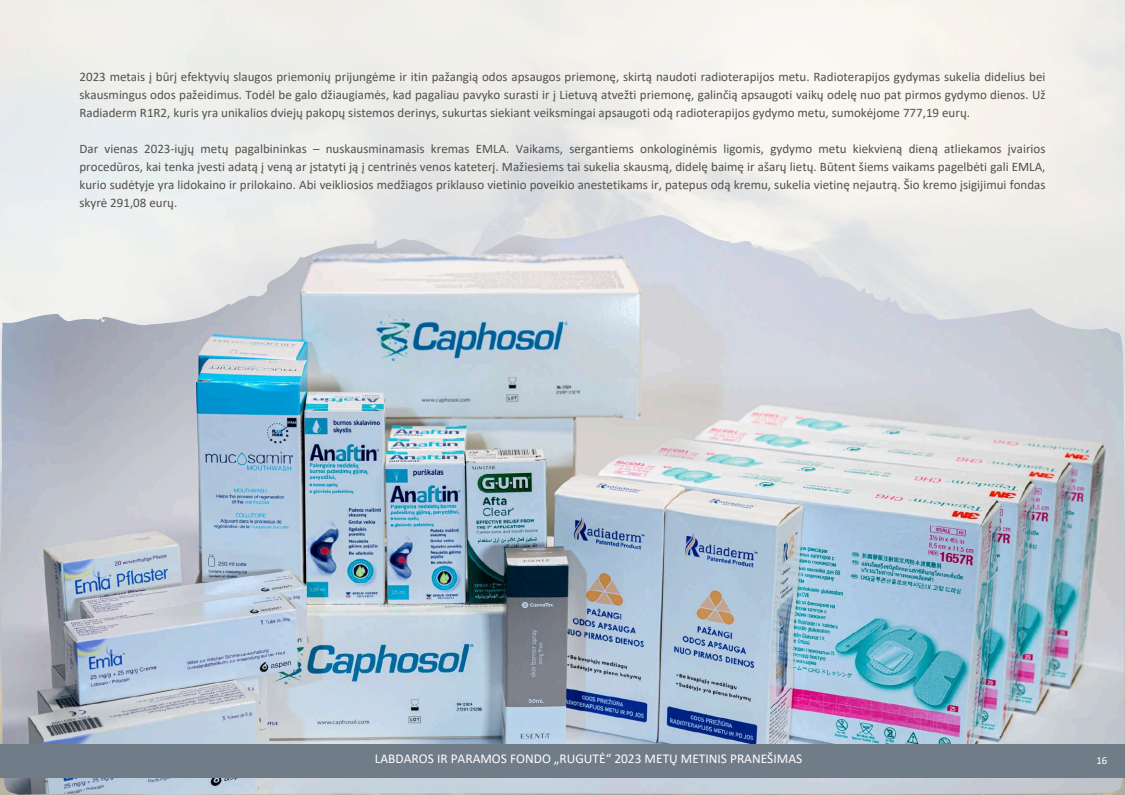
<style>
.page{position:relative;width:1125px;height:795px;background:#fff}
.page>*{position:absolute;margin:0;border:0;box-sizing:border-box;transform-origin:0 0}
.t1{font:13.4px "Calibri";color:#fff}
.t2{font:13px/18px "Calibri";color:#52504b;text-align:justify}
.t3{font:10.8px "Calibri";color:#fff}
</style>
<div class="page">
<img style="left:0;top:215px;width:1125px;height:580px">
<div style="left:0;top:744px;width:1125px;height:34px;background:#717c89"></div>
<p class="t2" style="left:80px;top:68px;width:967px">2023 metais į būrį efektyvių slaugos priemonių prijungėme ir itin pažangią odos apsaugos priemonę, skirtą naudoti radioterapijos metu. Radioterapijos gydymas sukelia didelius bei skausmingus odos pažeidimus. Todėl be galo džiaugiamės, kad pagaliau pavyko surasti ir į Lietuvą atvežti priemonę, galinčią apsaugoti vaikų odelę nuo pat pirmos gydymo dienos. Už Radiaderm R1R2, kuris yra unikalios dviejų pakopų sistemos derinys, sukurtas siekiant veiksmingai apsaugoti odą radioterapijos gydymo metu, sumokėjome 777,19 eurų.</p>
<p class="t2" style="left:80px;top:140px;width:967px">Dar vienas 2023-iųjų metų pagalbininkas – nuskausminamasis kremas EMLA. Vaikams, sergantiems onkologinėmis ligomis, gydymo metu kiekvieną dieną atliekamos įvairios procedūros, kai tenka įvesti adatą į veną ar įstatyti ją į centrinės venos kateterį. Mažiesiems tai sukelia skausmą, didelę baimę ir ašarų lietų. Būtent šiems vaikams pagelbėti gali EMLA, kurio sudėtyje yra lidokaino ir prilokaino. Abi veikliosios medžiagos priklauso vietinio poveikio anestetikams ir, patepus odą kremu, sukelia vietinę nejautrą. Šio kremo įsigijimui fondas skyrė 291,08 eurų.</p>
<p class="t1" style="left:375px;top:753px;width:429px">LABDAROS IR PARAMOS FONDO „RUGUTĖ“ 2023 METŲ METINIS PRANEŠIMAS</p>
<p class="t3" style="left:1096px;top:756px;width:12px">16</p>
</div>
